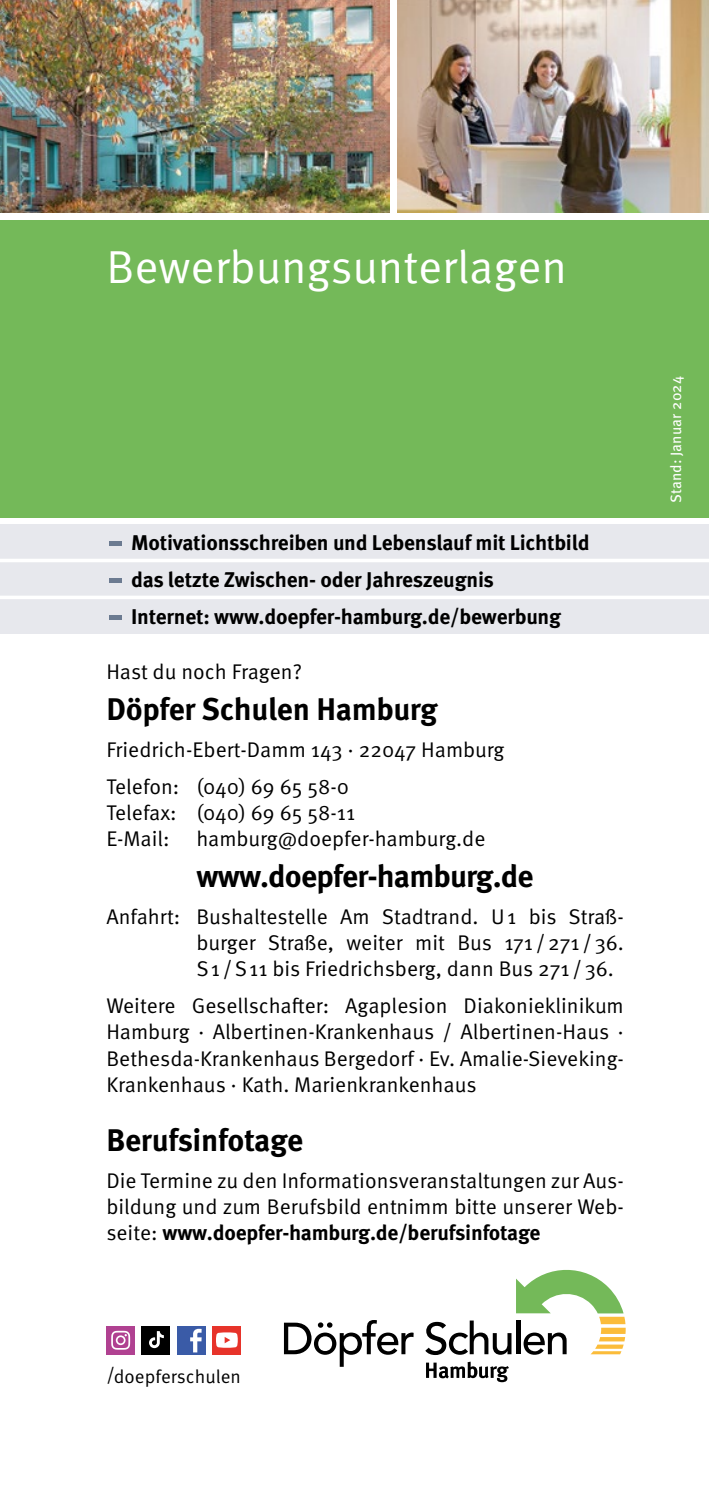
<style>
.page{position:relative;width:709px;height:1489px;background:#fff}
.page>*{position:absolute;margin:0;border:0;box-sizing:border-box;transform-origin:0 0}
.Text_8_5pt_Aufzählung{font:63.75px "Meta OT Norm";color:#6c7b91}
.Head_1_-_18_5pt{font:46.25px "Meta OT Norm";color:#fff}
.Head_2_-_12_5pt{font:700 31.25px "Meta OT";letter-spacing:-.01em;color:#000}
.Text_8_5pt_Block{font:700 31.25px "Meta OT";letter-spacing:-.025em;color:#000}
.Text_8_5pt_Block-2{font:21.25px/26.2px "Meta OT Norm";color:#000;text-align:justify}
.Text_8_5pt_Aufzählung-2{font:700 21.25px "Meta OT";letter-spacing:-.01em;color:#000}
.t1{font:18.75px "Meta OT Norm";color:#000}
.t2{font:15px "Meta OT";letter-spacing:.01em;color:#fff}
.s1{font-family:"Meta OT";font-weight:700}
</style>
<div class="page">
<div style="left:0;top:220px;width:709px;height:297px;background:#74b959"></div>
<hr style="left:708px;top:524px;width:1px;height:567px;background:#e7e8ed">
<img style="left:0;top:0;width:390px;height:213px">
<img style="left:397px;top:0;width:312px;height:213px">
<svg style="left:425px;top:1270px;width:200px;height:84px"></svg>
<svg style="left:284px;top:1320px;width:129px;height:46px"></svg>
<svg style="left:426px;top:1361px;width:83px;height:20px"></svg>
<div style="left:0;top:524px;width:709px;height:110px;background:#e7e8ed"></div>
<hr style="left:0;top:559px;width:709px;height:3px;background:#fff">
<hr style="left:0;top:596px;width:709px;height:3px;background:#fff">
<div style="left:177px;top:1325px;width:29px;height:29px;background:#3a5ba7"></div>
<svg style="left:190px;top:1328px;width:12px;height:24px"></svg>
<div style="left:213px;top:1325px;width:28px;height:29px;background:#e7332a"></div>
<svg style="left:216px;top:1332px;width:22px;height:15px"></svg>
<div style="left:142px;top:1325px;width:28px;height:29px;background:#000"></div>
<svg style="left:149px;top:1331px;width:15px;height:16px"></svg>
<div style="left:106px;top:1325px;width:29px;height:29px;background:#b04191"></div>
<svg style="left:111px;top:1330px;width:19px;height:19px"></svg>
<p class="Head_1_-_18_5pt" style="left:106px;top:239px;width:462px">Bewerbungsunterlagen</p>
<p class="Text_8_5pt_Aufzählung" style="left:106px;top:500px;width:21px">-</p>
<p class="Text_8_5pt_Aufzählung-2" style="left:131px;top:529px;width:460px">Motivationsschreiben und Lebenslauf mit Lichtbild</p>
<p class="Text_8_5pt_Aufzählung" style="left:106px;top:537px;width:21px">-</p>
<p class="Text_8_5pt_Aufzählung-2" style="left:131px;top:566px;width:364px">das letzte Zwischen- oder Jahreszeugnis</p>
<p class="Text_8_5pt_Aufzählung" style="left:106px;top:574px;width:21px">-</p>
<p class="Text_8_5pt_Aufzählung-2" style="left:131px;top:603px;width:431px">Internet: www.doepfer-hamburg.de/bewerbung</p>
<p class="Text_8_5pt_Block-2" style="left:106px;top:658px;width:197px">Hast du noch Fragen?</p>
<p class="Head_2_-_12_5pt" style="left:106px;top:689px;width:333px">Döpfer Schulen Hamburg</p>
<p class="Text_8_5pt_Block-2" style="left:106px;top:736px;width:400px">Friedrich-Ebert-Damm 143 · 22047 Hamburg</p>
<p class="Text_8_5pt_Block-2" style="left:106px;top:773px;width:250px;text-align:left">Telefon: (040) 69 65 58-0<br>Telefax: (040) 69 65 58-11<br>E-Mail:</p>
<p class="Text_8_5pt_Block-2" style="left:196px;top:826px;width:291px">hamburg@doepfer-hamburg.de</p>
<p class="Text_8_5pt_Block" style="left:196px;top:856px;width:339px">www.doepfer-hamburg.de</p>
<p class="Text_8_5pt_Block-2" style="left:196px;top:903px;width:429px;text-indent:-90px">Anfahrt: Bushaltestelle Am Stadtrand. U1 bis Straß&shy;burger Straße, weiter mit Bus 171 /271 /36.<br>S1 /S11 bis Friedrichsberg, dann Bus 271 /36.</p>
<p class="Text_8_5pt_Block-2" style="left:106px;top:992px;width:519px">Weitere Gesellschafter: Agaplesion Diakonieklinikum Hamburg · Albertinen-Krankenhaus / Albertinen-Haus · Bethesda-Krankenhaus Bergedorf · Ev. Amalie-Sieveking-Krankenhaus · Kath. Marienkrankenhaus</p>
<p class="Head_2_-_12_5pt" style="left:106px;top:1119px;width:198px">Berufsinfotage</p>
<p class="Text_8_5pt_Block-2" style="left:106px;top:1167px;width:519px">Die Termine zu den Informationsveranstaltungen zur Aus&shy;bildung und zum Berufsbild entnimm bitte unserer Web&shy;seite: <span class="s1">www.doepfer-hamburg.de/berufsinfotage</span></p>
<p class="t2" style="left:667px;top:503px;width:129px;rotate:-90deg">Stand: Januar 2024</p>
<p class="t1" style="left:106px;top:1364px;width:136px">/doepferschulen</p>
</div>
